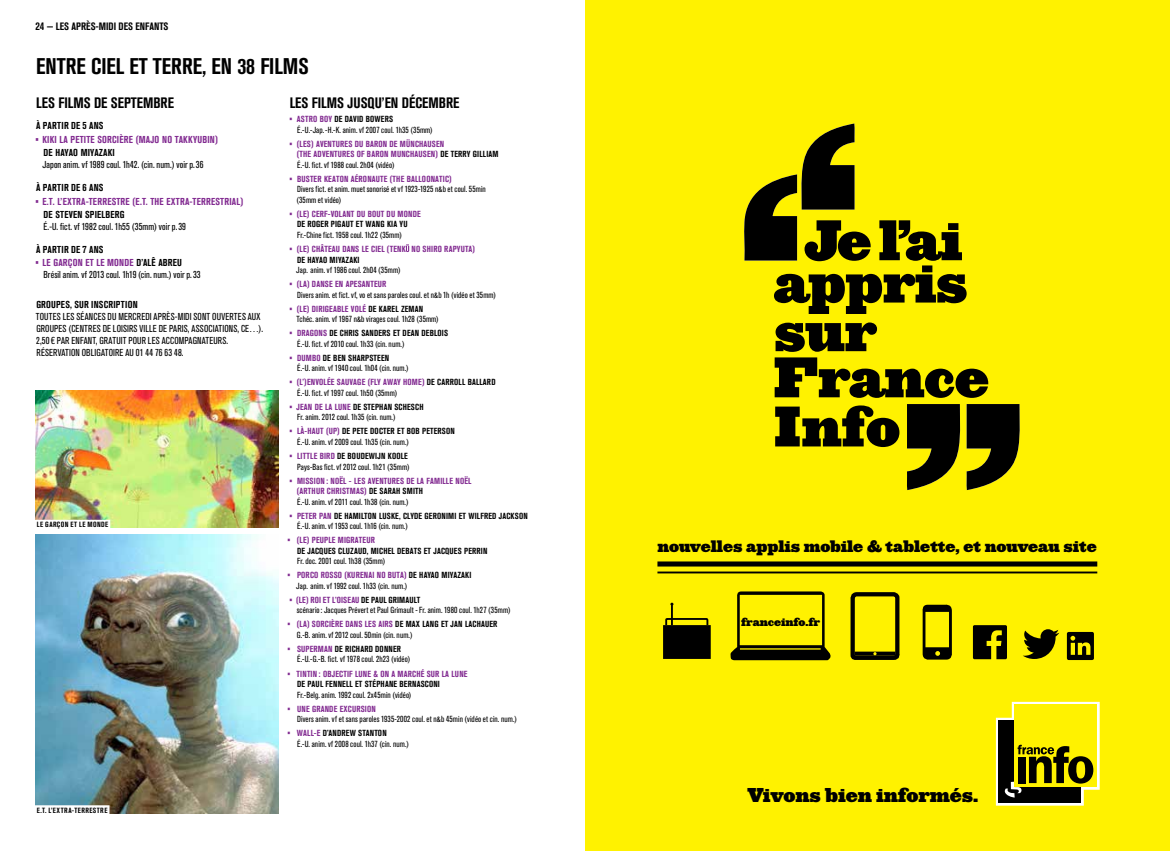
<style>
.page{position:relative;width:1170px;height:851px;background:#fff}
.page>*{position:absolute;margin:0;border:0;box-sizing:border-box;transform-origin:0 0}
.t1{font:52.88px/47.6px "Ziggurat HTF Black";color:#000;text-align:center}
.t2{font:700 condensed 22.5px "Akzidenz Grotesk BQ";color:#000}
.t3{font:18.62px "Ziggurat HTF Black";color:#000}
.t4{font:15.38px "Ziggurat HTF Black";color:#000}
.t5{font:700 condensed 15px "Akzidenz Grotesk BQ";color:#000}
.t6{font:10.75px "Ziggurat HTF Black";color:#000}
.t7{font:700 condensed 10.62px "Akzidenz Grotesk MG";color:#000}
.t8{font:condensed 10px/12px "Akzidenz Grotesk BQ";letter-spacing:.01em;color:#000}
.t9{font:700 condensed 10px "Akzidenz Grotesk MG";letter-spacing:.02em;color:#000}
.t10{font:700 condensed 10px "Akzidenz Grotesk MG";letter-spacing:.02em;color:#812990}
.t11{font:condensed 8.75px/10.5px "Akzidenz Grotesk BQ";letter-spacing:.01em;color:#000}
.t12{font:700 condensed 8.75px/10.5px "Akzidenz Grotesk MG";letter-spacing:.02em;color:#812990}
.t13{font:700 condensed 8.75px/10.5px "Akzidenz Grotesk BQ";letter-spacing:.02em;color:#000}
.t14{font:700 condensed 8.75px "Akzidenz Grotesk MG";color:#000}
.t15{font:700 condensed 7.5px "Akzidenz Grotesk MG";letter-spacing:.06em;color:#000}
.s1{color:#812990}
.s2{font-family:"Akzidenz Grotesk MG";font-weight:700;color:#812990}
.s3{font-weight:700}
.s4{font-family:"Akzidenz Grotesk BQ";color:#000}
.s5{font-family:"Akzidenz Grotesk MG";color:#812990}
.s6{font-weight:400}
</style>
<div class="page">
<svg style="left:406px;top:244px;width:3px;height:8px"></svg>
<img style="left:35px;top:390px;width:243px;height:138px">
<img style="left:36px;top:534px;width:243px;height:279px">
<div style="left:35px;top:519px;width:75px;height:10px;background:#fff"></div>
<div style="left:35px;top:805px;width:74px;height:10px;background:#fff"></div>
<div style="left:585px;top:0;width:584px;height:850px;background:#fff200"></div>
<svg style="left:995px;top:701px;width:104px;height:104px;background:#a59e16"></svg>
<div style="left:1018px;top:756px;width:7px;height:27px;background:#000"></div>
<svg style="left:744px;top:123px;width:110px;height:137px;background:#898201"></svg>
<svg style="left:906px;top:397px;width:114px;height:93px;background:#575201"></svg>
<svg style="left:730px;top:591px;width:101px;height:69px;background:#bbb100"></svg>
<svg style="left:848px;top:590px;width:53px;height:71px;background:#b7ae00"></svg>
<svg style="left:921px;top:603px;width:31px;height:56px;background:#958e00"></svg>
<svg style="left:972px;top:625px;width:34px;height:34px"></svg>
<svg style="left:1022px;top:629px;width:37px;height:30px"></svg>
<div style="left:1066px;top:632px;width:27px;height:28px;background:#000;border-radius:2px"></div>
<svg style="left:1070px;top:635px;width:20px;height:19px"></svg>
<div style="left:657px;top:561px;width:440px;height:5px;background:#000"></div>
<hr style="left:657px;top:571px;width:440px;height:2px;background:#000">
<svg style="left:663px;top:602px;width:47px;height:56px;background:#5c5700"></svg>
<p class="t7" style="left:35px;top:20px;width:69px">24 — LES APRÈS-MIDI</p>
<p class="t7" style="left:119px;top:20px;width:47px">DES ENFANTS</p>
<h2 class="t2" style="left:36px;top:53px;width:274px">ENTRE CI EL ET TERRE, EN 38 FILMS</h2>
<h3 class="t5" style="left:36px;top:94px;width:139px">LES FILMS DE SEPTEMBRE</h3>
<p class="t9" style="left:36px;top:120px;width:17px">À PARTIR</p>
<p class="t9" style="left:71px;top:120px;width:33px">DE 5 ANS</p>
<p class="t10" style="left:35px;top:133px;width:184px">• KIKI LA PETITE SORCIÈRE (MAJO NO TAKKYUBIN)</p>
<p class="t9" style="left:44px;top:147px;width:73px">DE HAYAO MIYAZAKI</p>
<p class="t8" style="left:42px;top:159px;width:163px">Japon anim. vf 1989 coul. 1h42. (cin. num.) voir p.36</p>
<p class="t9" style="left:36px;top:181px;width:17px">À PARTIR</p>
<p class="t9" style="left:71px;top:181px;width:33px">DE 6 ANS</p>
<p class="t10" style="left:35px;top:195px;width:209px">• E.T. L’EXTRA-TERRESTRE (E.T. THE EXTRA-TERRESTRIAL)</p>
<p class="t9" style="left:44px;top:209px;width:83px">DE STEVEN SPIELBERG</p>
<p class="t8" style="left:44px;top:221px;width:144px">É.-U. fict. vf 1982 coul. 1h55 (35mm) voir p.39</p>
<p class="t9" style="left:36px;top:243px;width:17px">À PARTIR</p>
<p class="t9" style="left:71px;top:243px;width:33px">DE 7 ANS</p>
<p class="t10" style="left:35px;top:257px;width:42px">• LE GARÇONETLE</p>
<p class="t9" style="left:107px;top:257px;width:67px"><span class="s1">MONDE</span> D’ALÊ ABREU</p>
<p class="t8" style="left:44px;top:269px;width:159px">Brésil anim. vf 2013 coul. 1h19 (cin. num.) voir p.33</p>
<p class="t9" style="left:36px;top:298px;width:6px">GROU</p>
<p class="t9" style="left:56px;top:298px;width:83px">PES, SUR INSCRIPTION</p>
<p class="t8" style="left:36px;top:310px;width:229px">TOUTES LES SÉANCES DU MERCREDI APRÈS-MIDI SONT OUVERTES AUX GROUPES (CENTRES DE LOISIRS VILLE DE PARIS, ASSOCIATIONS, CE…).<br>2,50€ PAR ENFANT, GRATUIT POUR LES ACCOMPAGNATEURS.<br>RÉSERVATION OBLIGATOIRE AU 01 44 76 63 48.</p>
<h3 class="t5" style="left:290px;top:94px;width:171px">LES FILMS JUSQU’EN DÉCEMBRE</h3>
<p class="t11" style="left:297px;top:114px;width:137px;text-indent:-8px"><span class="s2">• ASTRO BOY</span> <span class="s3">DE DAVID BOWERS<br></span>É.-U.-Jap.-H.-K. anim. vf 2007 coul. 1h35 (35mm)</p>
<p class="t12" style="left:289px;top:138px;width:117px">• (LES) AVENTURES DU BARON DE MÜNCH</p>
<p class="t12" style="left:297px;top:138px;width:180px;text-indent:127px">AUSEN<br>(TH E ADVENTURES OF BARON MUNCHAUSEN) <span class="s4">DE TERRY GILLI</span></p>
<p class="t13" style="left:488px;top:149px;width:12px">AM</p>
<p class="t11" style="left:297px;top:160px;width:99px">É.-U. fict. vf 1988 coul. 2h04 (vidéo)</p>
<p class="t12" style="left:289px;top:173px;width:164px">• BUSTER KEATON AÉRONAUTE (TH E BALLOONATIC)</p>
<p class="t11" style="left:296px;top:184px;width:191px">Divers fict. et anim. muet sonorisé et vf 1923-1925 n&amp;b et coul. 55min (35mm et vidéo)</p>
<p class="t12" style="left:289px;top:209px;width:133px">• (LE) CERF-VOLANT DU BOUT DU MONDE</p>
<p class="t13" style="left:297px;top:219px;width:108px">DE ROGER PIGAUT ET WANG KIA YU</p>
<p class="t11" style="left:297px;top:230px;width:106px">Fr.-Chine fict. 1958 coul. 1h22 (35mm)</p>
<p class="t12" style="left:289px;top:244px;width:187px">• (LE) CHÂTEAU DANS LE CIEL (TENK NO SHIRO RAPYUTA)</p>
<p class="t13" style="left:297px;top:254px;width:63px">DE HAYAO MIYAZAKI</p>
<p class="t11" style="left:296px;top:265px;width:106px">Jap. anim. vf 1986 coul. 2h04 (35mm)</p>
<p class="t12" style="left:289px;top:279px;width:99px">• (LA) DANSE EN APESANTEUR</p>
<p class="t11" style="left:297px;top:289px;width:200px">Divers anim. et fict. vf, vo et sans paroles coul. et n&amp;b 1h (vidéo et 35mm)</p>
<p class="t12" style="left:289px;top:303px;width:134px">• (LE) DIRIGEABLE VOLÉ <span class="s4">DE KAREL ZEMAN</span></p>
<p class="t11" style="left:296px;top:314px;width:144px">Tchéc. anim. vf 1967 n&amp;b virages coul. 1h28 (35mm)</p>
<p class="t11" style="left:297px;top:328px;width:152px;text-indent:-8px"><span class="s2">• DRAGONS</span> <span class="s3">DE CHRIS SANDERS ET DEAN DEBLOIS<br></span>É.-U. fict. vf 2010 coul. 1h33 (cin. num.)</p>
<p class="t11" style="left:297px;top:352px;width:113px;text-indent:-8px"><span class="s2">• DUMBO</span> <span class="s3">DE BEN SHARPSTEEN<br></span>É.-U. anim. vf 1940 coul. 1h04 (cin. num.)</p>
<p class="t12" style="left:289px;top:377px;width:207px">• (L’)ENVOLÉE SAUVAGE (FLY AWAY HOME) <span class="s4">DE CARROLL BALLARD</span></p>
<p class="t11" style="left:297px;top:387px;width:102px">É.-U. fict. vf 1997 coul. 1h50 (35mm)</p>
<p class="t11" style="left:297px;top:401px;width:123px;text-indent:-8px"><span class="s2">• JEAN DE LA LUNE</span> <span class="s3">DE STEPHAN SCH ESCH<br></span>Fr. anim. 2012 coul. 1h35 (cin. num.)</p>
<p class="t11" style="left:297px;top:426px;width:158px;text-indent:-8px"><span class="s2">• LÀ-HAUT (UP)</span> <span class="s3">DE PETE DOCTER ET BOB PETERSON<br></span>É.-U. anim. vf 2009 coul. 1h35 (cin. num.)</p>
<p class="t12" style="left:289px;top:450px;width:85px">• LITTLE BIRD <span class="s4">DE BOUDEWIJN</span></p>
<p class="t13" style="left:388px;top:450px;width:22px">KOOLE</p>
<p class="t11" style="left:297px;top:461px;width:114px">Pays-Bas fict. vf 2012 coul. 1h21 (35mm)</p>
<p class="t12" style="left:297px;top:475px;width:176px;text-indent:-8px">• MISSION : NOËL - LES AVENTURES DE LA FAMILLE NOËL (ARTHUR CHRISTMAS) <span class="s4">DE SARAH SMITH</span></p>
<p class="t11" style="left:297px;top:496px;width:113px">É.-U. anim. vf 2011 coul. 1h38 (cin. num.)</p>
<p class="t13" style="left:297px;top:510px;width:231px;text-indent:-8px"><span class="s5">• PETER PAN</span> DE HAMILTON LUSKE, CLYDE GERONI MI ET WILFRED JACKSON<br><span class="s6">É.-U. anim. vf 1953 coul. 1h16 (cin. num.)</span></p>
<p class="t12" style="left:287px;top:535px;width:89px">• (LE) PEUPLE MIGRATEUR</p>
<p class="t13" style="left:297px;top:545px;width:79px">DE JACQUES CLUZAUD, MICH</p>
<p class="t13" style="left:387px;top:545px;width:97px">EL DEBATS ET JACQUES PERRIN</p>
<p class="t11" style="left:297px;top:556px;width:90px">Fr. doc. 2001 coul. 1h38 (35mm)</p>
<p class="t12" style="left:287px;top:570px;width:184px">• PORCO ROSSO (KURENAI NO BUTA) <span class="s4">DE HAYAO MIYAZAKI</span></p>
<p class="t11" style="left:296px;top:580px;width:113px">Jap. anim. vf 1992 coul. 1h33 (cin. num.)</p>
<p class="t12" style="left:289px;top:594px;width:24px">• (LE) ROIETL</p>
<p class="t12" style="left:335px;top:594px;width:6px">’OISEAU</p>
<p class="t14" style="left:361px;top:594px;width:33px">DE PAUL GRIMAULT</p>
<p class="t11" style="left:297px;top:605px;width:215px">scénario: Jacques Prévert et Paul Grimault - Fr. anim. 1980 coul. 1h27 (35mm)</p>
<p class="t12" style="left:287px;top:619px;width:211px">• (LA) SORCIÈRE DANS LES AIRS <span class="s4">DE MAX LANG ET JAN LACHAUER</span></p>
<p class="t11" style="left:297px;top:629px;width:117px">G.-B. anim. vf 2012 coul. 50min (cin. num.)</p>
<p class="t12" style="left:287px;top:643px;width:63px">• SUPERMAN <span class="s4">DE RICH</span></p>
<p class="t13" style="left:360px;top:643px;width:42px">ARD DONNER</p>
<p class="t11" style="left:297px;top:654px;width:115px">É.-U.-G.-B. fict. vf 1978 coul. 2h23 (vidéo)</p>
<p class="t12" style="left:287px;top:668px;width:181px">• TINTIN : OBJ ECTIF LUNE &amp; ON A MARCHÉ SUR LA LUNE</p>
<p class="t13" style="left:297px;top:678px;width:141px">DE PAUL FENN ELL ET STÉPHANE BERNASCONI</p>
<p class="t11" style="left:297px;top:689px;width:116px">Fr.-Belg. anim. 1992 coul. 2x45min (vidéo)</p>
<p class="t12" style="left:287px;top:703px;width:89px">• UNE GRANDE EXCURSION</p>
<p class="t11" style="left:297px;top:713px;width:221px">Divers anim. vf et sans paroles 1935-2002 coul. et n&amp;b 45min (vidéo et cin. num.)</p>
<p class="t11" style="left:297px;top:728px;width:113px;text-indent:-10px"><span class="s2">• WALL-E</span> <span class="s3">D’AND REW STANTON<br></span>É.-U. anim. vf 2008 coul. 1h37 (cin. num.)</p>
<p class="t15" style="left:37px;top:520px;width:73px">LE GARÇON ET LE MONDE</p>
<p class="t15" style="left:37px;top:805px;width:72px">E.T. L’EXTRA-TERRESTRE</p>
<h1 class="t1" style="left:773px;top:220px;width:195px;line-height:42.2px">Je l’ai appris</h1>
<h1 class="t1" style="left:773px;top:308px;width:217px;text-align:left">sur<br>France<br>Info</h1>
<h3 class="t4" style="left:657px;top:536px;width:441px">nouvelles applis mobile &amp; tablette, et nouveau site</h3>
<p class="t6" style="left:741px;top:615px;width:80px">franceinfo.fr</p>
<h3 class="t3" style="left:747px;top:783px;width:232px">Vivons bien informés.</h3>
</div>
